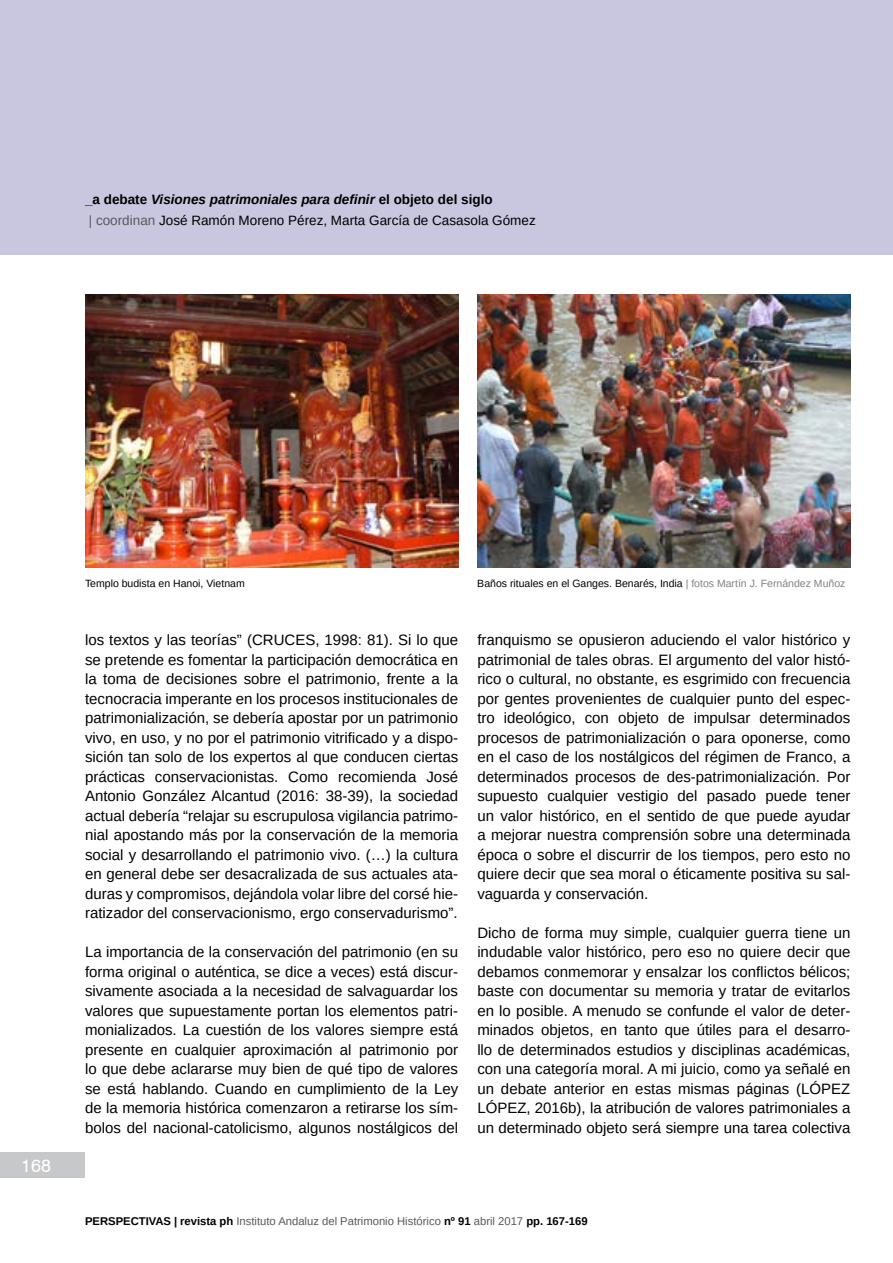
<style>
.page{position:relative;width:893px;height:1263px;background:#fff}
.page>*{position:absolute;margin:0;border:0;box-sizing:border-box;transform-origin:0 0}
.t1{font:18px "Swiss 721 BT";color:#fff}
.t2{font:15px/19.5px "Arimo";color:#000;text-align:justify}
.t3{font:13.5px/21px "Arimo";color:#000}
.t4{font:11.25px "Arimo";color:#58595b}
.t5{font:10.5px "Arimo";color:#000}
.s1{font-weight:700}
.s2{font-weight:700;font-style:italic}
.s3{color:#58595b}
.s4{color:#808285}
.s5{font-weight:700;color:#000}
</style>
<div class="page">
<div style="left:0;top:0;width:893px;height:255px;background:#c8c7df"></div>
<div style="left:0;top:1152px;width:85px;height:26px;background:#c7c8ca"></div>
<img style="left:85px;top:294px;width:373px;height:273px">
<img style="left:477px;top:294px;width:373px;height:273px">
<p class="t3" style="left:85px;top:189px;width:452px"><span class="s1">_a debate</span> <span class="s2">Visiones patrimoniales para definir</span> <span class="s1">el objeto del siglo<br></span><span class="s3">| coordinan</span> José Ramón Moreno Pérez, Marta García de Casasola Gómez</p>
<p class="t1" style="left:21px;top:1154px;width:31px">168</p>
<p class="t5" style="left:85px;top:576px;width:161px">Templo budista en Hanoi, Vietnam</p>
<p class="t5" style="left:477px;top:576px;width:370px">Baños rituales en el Ganges. Benarés, India <span class="s4">| fotos Martín J. Fernández Muñoz</span></p>
<p class="t2" style="left:85px;top:630px;width:375px">los textos y las teorías” (CRUCES, 1998: 81). Si lo que se pretende es fomentar la participación democrática en la toma de decisiones sobre el patrimonio, frente a la tecnocracia imperante en los procesos institucionales de patrimonialización, se debería apostar por un patrimonio vivo, en uso, y no por el patrimonio vitrificado y a dispo&shy;sición tan solo de los expertos al que conducen ciertas prácticas conservacionistas. Como recomienda José Antonio González Alcantud (2016: 38-39), la sociedad actual debería “relajar su escrupulosa vigilancia patrimo&shy;nial apostando más por la conservación de la memoria social y desarrollando el patrimonio vivo. (…) la cultura en general debe ser desacralizada de sus actuales ata&shy;duras y compromisos, dejándola volar libre del corsé hie&shy;ratizador del conservacionismo, ergo conservadurismo”.</p>
<p class="t2" style="left:85px;top:942px;width:375px">La importancia de la conservación del patrimonio (en su forma original o auténtica, se dice a veces) está discur&shy;sivamente asociada a la necesidad de salvaguardar los valores que supuestamente portan los elementos patri&shy;monializados. La cuestión de los valores siempre está presente en cualquier aproximación al patrimonio por lo que debe aclararse muy bien de qué tipo de valores se está hablando. Cuando en cumplimiento de la Ley de la memoria histórica comenzaron a retirarse los sím&shy;bolos del nacional-catolicismo, algunos nostálgicos del</p>
<p class="t2" style="left:477px;top:630px;width:375px">franquismo se opusieron aduciendo el valor histórico y patrimonial de tales obras. El argumento del valor histó&shy;rico o cultural, no obstante, es esgrimido con frecuencia por gentes provenientes de cualquier punto del espec&shy;tro ideológico, con objeto de impulsar determinados procesos de patrimonialización o para oponerse, como en el caso de los nostálgicos del régimen de Franco, a determinados procesos de des-patrimonialización. Por supuesto cualquier vestigio del pasado puede tener un valor histórico, en el sentido de que puede ayudar a mejorar nuestra comprensión sobre una determinada época o sobre el discurrir de los tiempos, pero esto no quiere decir que sea moral o éticamente positiva su sal&shy;vaguarda y conservación.</p>
<p class="t2" style="left:477px;top:923px;width:375px">Dicho de forma muy simple, cualquier guerra tiene un indudable valor histórico, pero eso no quiere decir que debamos conmemorar y ensalzar los conflictos bélicos; baste con documentar su memoria y tratar de evitarlos en lo posible. A menudo se confunde el valor de deter&shy;minados objetos, en tanto que útiles para el desarro&shy;llo de determinados estudios y disciplinas académicas, con una categoría moral. A mi juicio, como ya señalé en un debate anterior en estas mismas páginas (LÓPEZ LÓPEZ, 2016b), la atribución de valores patrimoniales a un determinado objeto será siempre una tarea colectiva</p>
<p class="t4" style="left:85px;top:1213px;width:504px"><span class="s5">PERSPECTIVAS | revista ph</span> Instituto Andaluz del Patrimonio Histórico <span class="s5">nº 91</span> abril 2017 <span class="s5">pp. 167-169</span></p>
</div>
